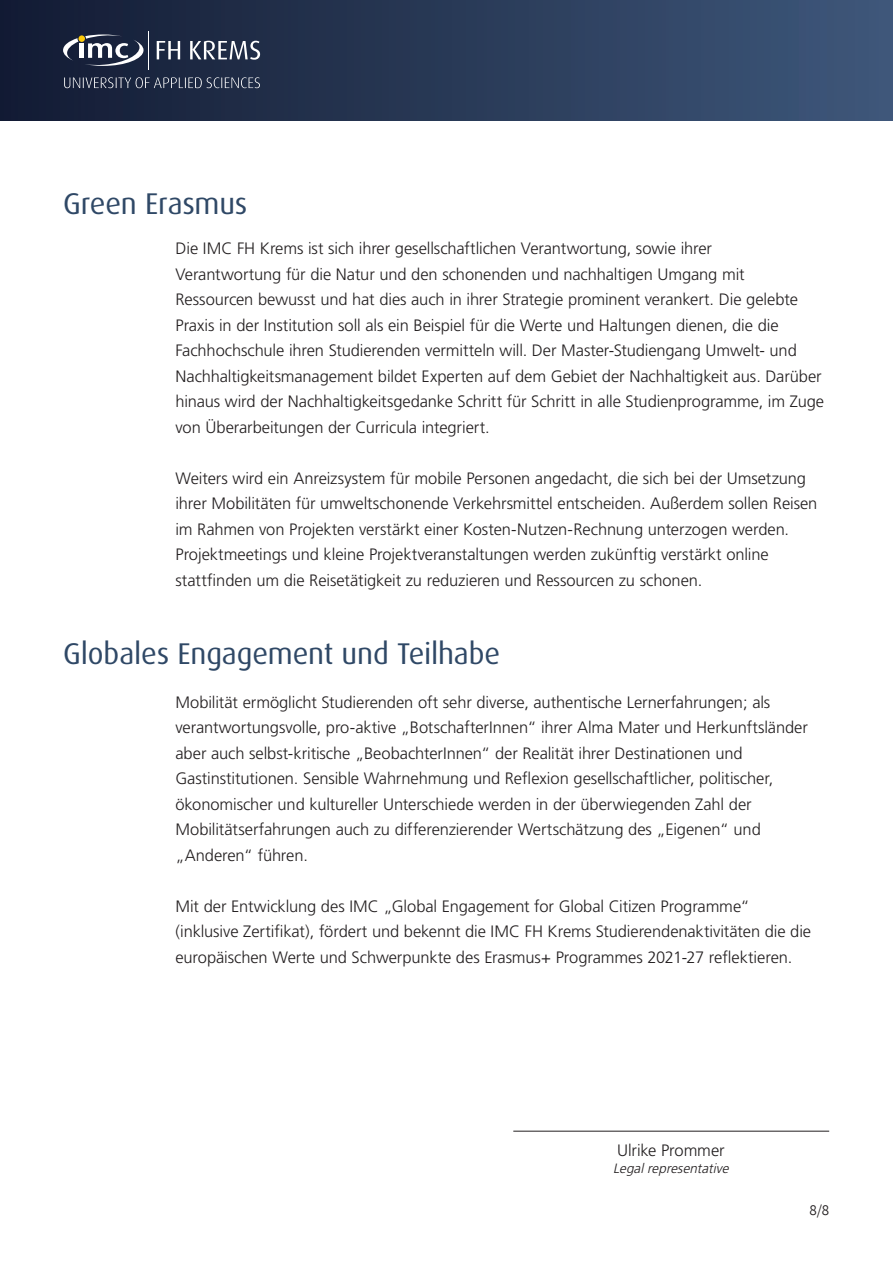
<style>
.page{position:relative;width:893px;height:1263px;background:#fff}
.page>*{position:absolute;margin:0;border:0;box-sizing:border-box;transform-origin:0 0}
.t1{font:30px "Dax OT";letter-spacing:-.005em;color:#2f4866}
.t2{font:300 16.5px/25.5px "Frutiger";letter-spacing:-.005em;color:#231f20}
.t3{font:15px "Assistant";color:#231f20}
.t4{font:italic 300 13.5px "Frutiger";color:#231f20}
</style>
<div class="page">
<div style="left:0;top:0;width:893px;height:121px;background:linear-gradient(to right,#131b33,#3e577a)"></div>
<hr style="left:149px;top:31px;width:1px;height:39px;background:#fff">
<svg style="left:63px;top:34px;width:81px;height:32px"></svg>
<svg style="left:157px;top:41px;width:103px;height:19px"></svg>
<svg style="left:64px;top:77px;width:196px;height:11px;background:#454f64"></svg>
<hr style="left:513px;top:1131px;width:316px;height:1px;background:#231f20">
<h1 class="t1" style="left:63px;top:184px;width:186px">Green Erasmus</h1>
<p class="t2" style="left:175px;top:236px;width:650px">Die IMC FH Krems ist sich ihrer gesellschaftlichen Verantwortung, sowie ihrer<br>Verantwortung für die Natur und den schonenden und nachhaltigen Umgang mit Ressourcen bewusst und hat dies auch in ihrer Strategie prominent verankert. Die gelebte Praxis in der Institution soll als ein Beispiel für die Werte und Haltungen dienen, die die Fachhochschule ihren Studierenden vermitteln will. Der Master-Studiengang Umwelt- und Nachhaltigkeitsmanagement bildet Experten auf dem Gebiet der Nachhaltigkeit aus. Darüber hinaus wird der Nachhaltigkeitsgedanke Schritt für Schritt in alle Studienprogramme, im Zuge von Überarbeitungen der Curricula integriert.</p>
<p class="t2" style="left:175px;top:466px;width:643px">Weiters wird ein Anreizsystem für mobile Personen angedacht, die sich bei der Umsetzung ihrer Mobilitäten für umweltschonende Verkehrsmittel entscheiden. Außerdem sollen Reisen im Rahmen von Projekten verstärkt einer Kosten-Nutzen-Rechnung unterzogen werden.<br>Projektmeetings und kleine Projektveranstaltungen werden zukünftig verstärkt online stattfinden um die Reisetätigkeit zu reduzieren und Ressourcen zu schonen.</p>
<h1 class="t1" style="left:63px;top:634px;width:439px">Globales Engagement und Teilhabe</h1>
<p class="t2" style="left:175px;top:690px;width:634px">Mobilität ermöglicht Studierenden oft sehr diverse, authentische Lernerfahrungen; als verantwortungsvolle, pro-aktive „BotschafterInnen“ ihrer Alma Mater und Herkunftsländer aber auch selbst-kritische „BeobachterInnen“ der Realität ihrer Destinationen und Gastinstitutionen. Sensible Wahrnehmung und Reflexion gesellschaftlicher, politischer, ökonomischer und kultureller Unterschiede werden in der überwiegenden Zahl der Mobilitätserfahrungen auch zu differenzierender Wertschätzung des „Eigenen“ und „Anderen“ führen.</p>
<p class="t2" style="left:175px;top:894px;width:637px">Mit der Entwicklung des IMC „Global Engagement for Global Citizen Programme“ (inklusive Zertifikat), fördert und bekennt die IMC FH Krems Studierendenaktivitäten die die europäischen Werte und Schwerpunkte des Erasmus+ Programmes 2021-27 reflektieren.</p>
<p class="t2" style="left:617px;top:1138px;width:109px">Ulrike Prommer</p>
<p class="t4" style="left:613px;top:1160px;width:120px">Legalrepresentative</p>
<p class="t3" style="left:809px;top:1199px;width:21px">8/8</p>
</div>
